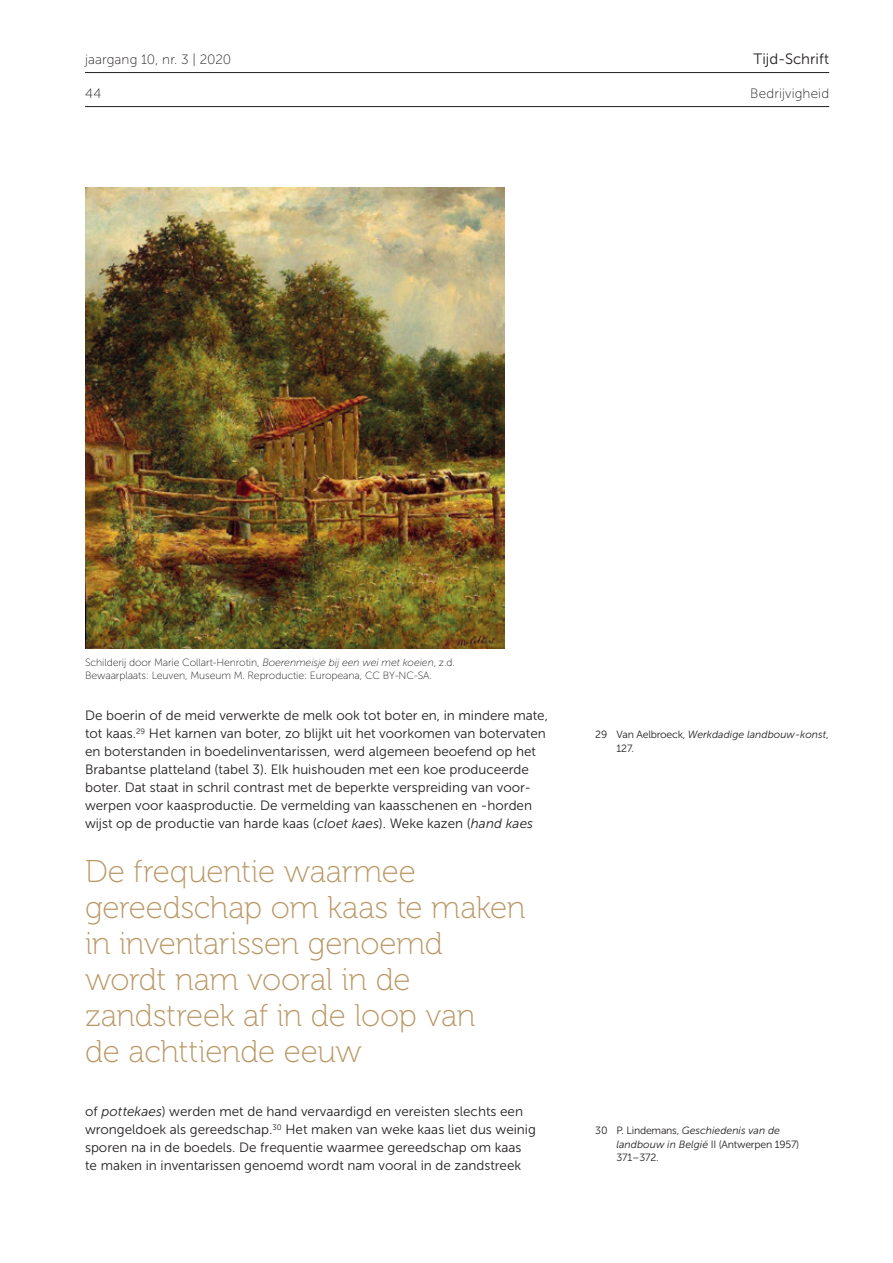
<style>
.page{position:relative;width:893px;height:1263px;background:#fff}
.page>*{position:absolute;margin:0;border:0;box-sizing:border-box;transform-origin:0 0}
.t1{font:31.5px/36px "Museo 100";letter-spacing:-.01em;color:#b99764}
.t2{font:15px "Museo Sans 300";letter-spacing:.005em;color:#231f20}
.t3{font:13.5px/18px "Museo Sans 300";color:#231f20}
.t4{font:13.5px "Museo Sans 100";letter-spacing:.01em;color:#231f20}
.t5{font:10.5px/13.5px "Museo Sans 100";letter-spacing:-.01em;color:#231f20}
.t6{font:10.5px/13.5px "Museo Sans 300";letter-spacing:-.02em;color:#231f20}
.t7{font:italic 10.5px/13.5px "Museo Sans 300";color:#231f20}
.s1{font-style:italic}
.s2{font-style:normal}
</style>
<div class="page">
<img style="left:85px;top:188px;width:420px;height:460px">
<hr style="left:85px;top:72px;width:744px;height:1px;background:#231f20">
<hr style="left:85px;top:106px;width:744px;height:1px;background:#231f20">
<p class="t4" style="left:85px;top:52px;width:148px">jaargang 10, nr. 3 | 2020</p>
<p class="t4" style="left:85px;top:86px;width:18px">44</p>
<p class="t2" style="left:753px;top:51px;width:77px">Tijd-Schrift</p>
<p class="t4" style="left:750px;top:86px;width:80px">Bedrijvigheid</p>
<p class="t5" style="left:85px;top:656px;width:371px">Schilderij door Marie Collart-Henrotin, <span class="s1">Boerenmeisje bij een wei met koeien</span>, z.d.<br>Bewaarplaats: Leuven, Museum M. Reproductie: Europeana, CC BY-NC-SA.</p>
<p class="t3" style="left:85px;top:706px;width:464px">De boerin of de meid verwerkte de melk ook tot boter en, in mindere mate, tot kaas.<sup>29</sup> Het karnen van boter, zo blijkt uit het voorkomen van botervaten en boterstanden in boedelinventarissen, werd algemeen beoefend op het Brabantse platteland (tabel 3). Elk huishouden met een koe produceerde boter. Dat staat in schril contrast met de beperkte verspreiding van voor&shy;werpen voor kaasproductie. De vermelding van kaasschenen en - horden wijst op de productie van harde kaas (<span class="s1">cloet kaes</span>). Weke kazen (<span class="s1">hand kaes</span></p>
<h1 class="t1" style="left:85px;top:854px;width:442px">De frequentie waarmee gereedschap om kaas te maken in inventarissen genoemd wordt nam vooral in de zandstreek af in de loop van<br>de achttiende eeuw</h1>
<p class="t3" style="left:85px;top:1102px;width:452px">of <span class="s1">pottekaes</span>) werden met de hand vervaardigd en vereisten slechts een wrongeldoek als gereedschap.<sup>30</sup> Het maken van weke kaas liet dus weinig sporen na in de boedels. De frequentie waarmee gereedschap om kaas te maken in inventarissen genoemd wordt nam vooral in de zandstreek</p>
<p class="t7" style="left:617px;top:728px;width:214px;text-indent:-21px"><span class="s2">29 Van Aelbroeck,</span> Werkdadige landbouw-konst<span class="s2">,<br>127.</span></p>
<p class="t6" style="left:617px;top:1124px;width:184px;text-indent:-21px">30 P. Lindemans, <span class="s1">Geschiedenis van de landbouw in België</span> II (Antwerpen 1957)<br>371–372.</p>
</div>
